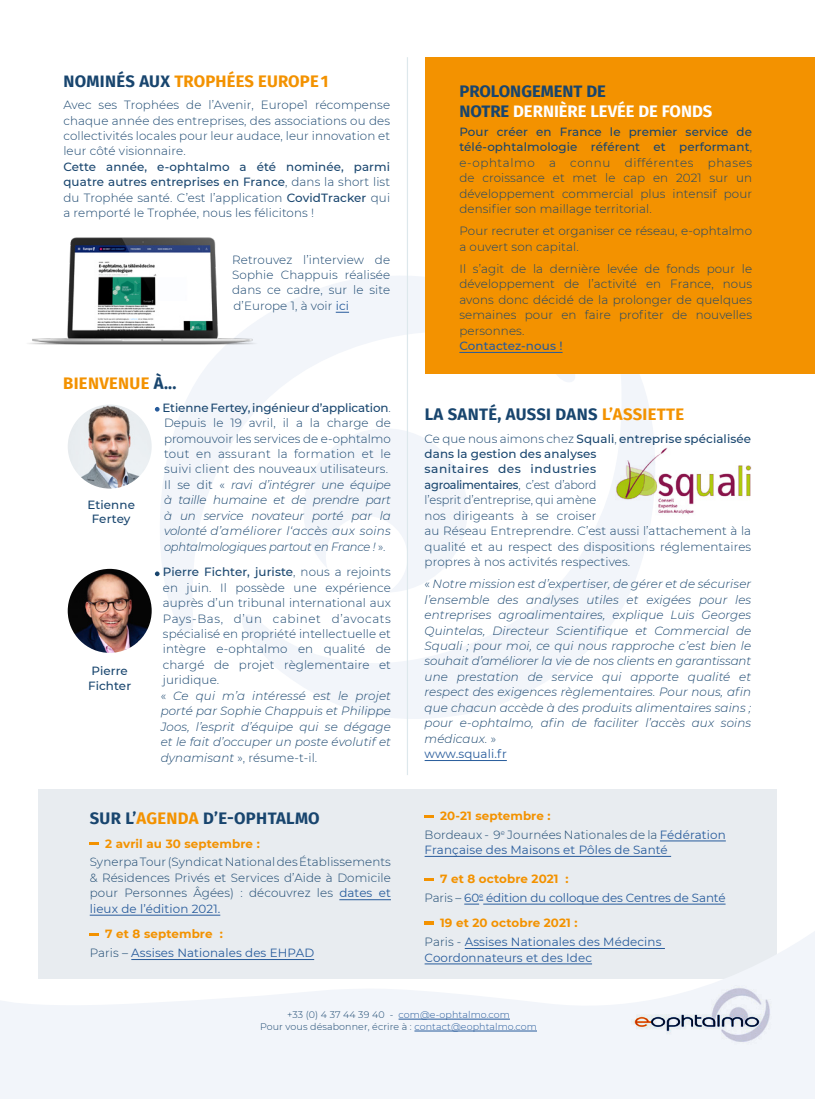
<style>
.page{position:relative;width:815px;height:1099px;background:#fff}
.page>*{position:absolute;margin:0;border:0;box-sizing:border-box;transform-origin:0 0}
.t1{font:700 16.62px "Fira Sans";letter-spacing:.02em;color:#18456e}
.t2{font:700 16.62px/20.1px "Fira Sans";color:#fff}
.t3{font:700 16.62px "Fira Sans";letter-spacing:.01em;color:#f39200}
.t4{font:300 11.88px/15.5px "Montserrat";letter-spacing:.01em;color:#18456e;text-align:justify}
.t5{font:italic 300 11.88px/15.4px "Montserrat";letter-spacing:.01em;color:#18456e}
.t6{font:italic 300 11.88px/15.5px "Montserrat";letter-spacing:-.01em;color:#18456e}
.t7{font:11.88px/18.8px "Montserrat";letter-spacing:.01em;color:#275b9b}
.t8{font:11.88px/18.8px "Montserrat";letter-spacing:-.01em;color:#275b9b}
.t9{font:500 11.88px/14.2px "Montserrat";letter-spacing:.01em;color:#18456e;text-align:center}
.t10{font:700 11.88px "Montserrat";letter-spacing:.01em;color:#f39200}
.t11{font:500 11.88px "Montserrat";letter-spacing:.01em;color:#275b9b}
.t12{font:300 9.5px/11.9px "Montserrat";letter-spacing:.01em;color:#18456e;text-align:center}
.s1{color:#18456e}
.s2{font-weight:500}
.s3{font-weight:400;color:#275b9b}
.s4{font-weight:500;font-style:normal}
.s5{font-style:normal}
.s6{font-style:italic}
.s7{color:#f39200}
.s8{font-weight:700;color:#f39200}
.s9{font-weight:300;color:#18456e}
.s10{font-weight:400;font-style:normal;color:#275b9b}
.s11{color:#275b9b}
</style>
<div class="page">
<div style="left:38px;top:789px;width:739px;height:189px;background:#e8ecf0"></div>
<svg style="left:157px;top:276px;width:268px;height:356px;fill:#f2f5fa"></svg>
<svg style="left:241px;top:355px;width:413px;height:364px"></svg>
<div style="left:326px;top:516px;width:82px;height:82px;background:#fff;border-radius:50%"></div>
<div style="left:425px;top:57px;width:390px;height:317px;background:#f39200"></div>
<svg style="left:0;top:915px;width:815px;height:183px;fill:#f2f5fa"></svg>
<img style="left:611px;top:985px;width:184px;height:68px">
<hr style="left:399px;top:1018px;width:111px;height:1px;background:#275b9b">
<hr style="left:414px;top:1030px;width:123px;height:1px;background:#275b9b">
<hr style="left:459px;top:352px;width:104px;height:1px;background:#275b9b">
<hr style="left:425px;top:760px;width:82px;height:1px;background:#275b9b">
<hr style="left:339px;top:899px;width:52px;height:1px;background:#275b9b">
<hr style="left:90px;top:914px;width:130px;height:1px;background:#275b9b">
<hr style="left:131px;top:959px;width:183px;height:1px;background:#275b9b">
<svg style="left:90px;top:842px;width:9px;height:3px"></svg>
<svg style="left:90px;top:933px;width:9px;height:2px"></svg>
<hr style="left:660px;top:840px;width:66px;height:1px;background:#275b9b">
<hr style="left:425px;top:856px;width:246px;height:1px;background:#275b9b">
<svg style="left:464px;top:899px;width:19px;height:5px"></svg>
<hr style="left:483px;top:903px;width:243px;height:1px;background:#275b9b">
<hr style="left:465px;top:948px;width:200px;height:1px;background:#275b9b">
<hr style="left:425px;top:963px;width:167px;height:1px;background:#275b9b">
<svg style="left:425px;top:815px;width:9px;height:2px"></svg>
<svg style="left:425px;top:878px;width:9px;height:2px"></svg>
<svg style="left:425px;top:921px;width:9px;height:3px"></svg>
<svg style="left:336px;top:312px;width:13px;height:1px"></svg>
<svg style="left:155px;top:407px;width:5px;height:4px"></svg>
<svg style="left:155px;top:571px;width:5px;height:5px"></svg>
<img style="left:28px;top:237px;width:239px;height:113px">
<img style="left:611px;top:445px;width:140px;height:71px">
<hr style="left:407px;top:57px;width:1px;height:718px;background:#dde8ec">
<img style="left:68px;top:404px;width:84px;height:84px;border-radius:42px">
<img style="left:68px;top:569px;width:84px;height:84px;border-radius:42px">
<h1 class="t3" style="left:63px;top:67px;width:267px"><span class="s1">NOMINÉS AUX</span> TROPHÉES EUROPE1</h1>
<p class="t4" style="left:63px;top:97px;width:328px">Avec ses Trophées de l’Avenir, Europe1 récompense chaque année des entreprises, des associations ou des collectivités locales pour leur audace, leur innovation et leur côté visionnaire.</p>
<p class="t4" style="left:63px;top:159px;width:328px"><span class="s2">Cette année, e-ophtalmo a été nominée, parmi quatre autres entreprises en France</span>, dans la short list du Trophée santé. C’est l’application <span class="s2">CovidTracker</span> qui a remporté le Trophée, nous les félicitons !</p>
<p class="t4" style="left:232px;top:251px;width:159px">Retrouvez l’interview de Sophie Chappuis réalisée dans ce cadre, sur le site d’Europe 1, à voir <span class="s3">ici</span></p>
<h1 class="t3" style="left:63px;top:369px;width:115px">BIENVENUE <span class="s1">À...</span></h1>
<p class="t6" style="left:163px;top:399px;width:230px"><span class="s4">Etienne Fertey, ingénieur d’application</span><span class="s5">.<br>Depuis le 19 avril, il a la charge de promouvoir les services de e-ophtalmo tout en assurant la formation et le suivi client des nouveaux utilisateurs.<br>Il se dit «</span> ravi d’intégrer une équipe à taille humaine et de prendre part à un service novateur porté par la volonté d’améliorer l‘accès aux soins ophtalmologiques partout en France ! <span class="s5">».</span></p>
<p class="t4" style="left:161px;top:564px;width:232px;text-align:left"><span class="s2">Pierre Fichter, juriste</span>, nous a rejoints en juin. Il possède une expérience auprès d’un tribunal international aux Pays-Bas, d’un cabinet d’avocats spécialisé en propriété intellectuelle et intègre e-ophtalmo en qualité de chargé de projet règlementaire et juridique.<br>« <span class="s6">Ce qui m’a intéressé est le projet porté par Sophie Chappuis et Philippe Joos, l’esprit d’équipe qui se dégage et le fait d’occuper un poste évolutif et dynamisant</span> », résume-t-il.</p>
<p class="t9" style="left:87px;top:497px;width:49px">Etienne<br>Fertey</p>
<p class="t9" style="left:88px;top:663px;width:45px;text-align:left">Pierre<br>Fichter</p>
<h1 class="t1" style="left:90px;top:804px;width:231px">SUR L’<span class="s7">AGENDA</span> D’E-OPHTALMO</h1>
<p class="t10" style="left:105px;top:834px;width:156px">2 avril au 30 septembre :</p>
<p class="t4" style="left:90px;top:854px;width:303px">Synerpa Tour (Syndicat National des Établissements &amp; Résidences Privés et Services d’Aide à Domicile pour Personnes Âgées) : découvrez les <span class="s3">dates et lieux de l’édition 2021.</span></p>
<p class="t7" style="left:90px;top:924px;width:226px;text-indent:16px"><span class="s8">7 et 8 septembre :<br></span><span class="s9">Paris –</span> Assises Nationales des EHPAD</p>
<h1 class="t2" style="left:459px;top:80px;width:254px"><span class="s1">PROLONGEMENT DE<br>NOTRE</span> DERNIÈRE LEVÉE DE FONDS</h1>
<p class="t4" style="left:459px;top:123px;width:294px"><span class="s2">Pour créer en France le premier service de télé-ophtalmologie référent et performant</span>, e-ophtalmo a connu différentes phases de croissance et met le cap en 2021 sur un développement commercial plus intensif pour densifier son maillage territorial.</p>
<p class="t4" style="left:459px;top:223px;width:294px">Pour recruter et organiser ce réseau, e-ophtalmo a ouvert son capital.</p>
<p class="t4" style="left:459px;top:260px;width:294px">Il s’agit de la dernière levée de fonds pour le développement de l’activité en France, nous avons donc décidé de la prolonger de quelques semaines pour en faire profiter de nouvelles personnes.</p>
<p class="t11" style="left:459px;top:337px;width:105px">Contactez-nous !</p>
<h1 class="t1" style="left:425px;top:400px;width:261px">LA SANTÉ, AUSSI DANS <span class="s7">L’ASSIETTE</span></h1>
<p class="t4" style="left:425px;top:430px;width:328px;text-align:left">Ce que nous aimons chez <span class="s2">Squali</span>, <span class="s2">entreprise spécialisée dans la gestion des analyses<br>sanitaires des industries<br>agroalimentaires</span>, c’est d’abord<br>l’esprit d’entreprise, qui amène<br>nos dirigeants à se croiser<br>au Réseau Entreprendre. C’est aussi l’attachement à la qualité et au respect des dispositions réglementaires propres à nos activités respectives.</p>
<p class="t5" style="left:425px;top:576px;width:328px"><span class="s5">«</span> Notre mission est d’expertiser, de gérer et de sécuriser l’ensemble des analyses utiles et exigées pour les entreprises agroalimentaires, explique Luis Georges Quintelas, Directeur Scientifique et Commercial de Squali ; pour moi, ce qui nous rapproche c’est bien le souhait d’améliorer la vie de nos clients en garantissant une prestation de service qui apporte qualité et respect des exigences règlementaires. Pour nous, afin que chacun accède à des produits alimentaires sains ; pour e-ophtalmo, afin de faciliter l’accès aux soins médicaux. <span class="s5">»<br></span><span class="s10">www.squali.fr</span></p>
<p class="t4" style="left:425px;top:805px;width:303px;line-height:18.8px;text-indent:16px"><span class="s8">20-21 septembre :<br></span>Bordeaux - 9<sup>e</sup> Journées Nationales de la <span class="s3">Fédération</span></p>
<p class="t7" style="left:425px;top:840px;width:245px">Française des Maisons et Pôles de Santé</p>
<p class="t8" style="left:425px;top:868px;width:302px;text-indent:16px"><span class="s8">7 et 8 octobre 2021 :<br></span><span class="s9">Paris –</span> 60<sup>e</sup> édition du colloque des Centres de Santé</p>
<p class="t7" style="left:425px;top:913px;width:238px;text-indent:16px"><span class="s8">19 et 20 octobre 2021 :<br></span><span class="s9">Paris -</span> Assises Nationales des Médecins</p>
<p class="t7" style="left:425px;top:947px;width:169px">Coordonnateurs et des Idec</p>
<p class="t12" style="left:260px;top:1008px;width:278px">+33 (0) 4 37 44 39 40 - <span class="s11">com@e-ophtalmo.com<br></span>Pour vous désabonner, écrire à : <span class="s11">contact@eophtalmo.com</span></p>
</div>
